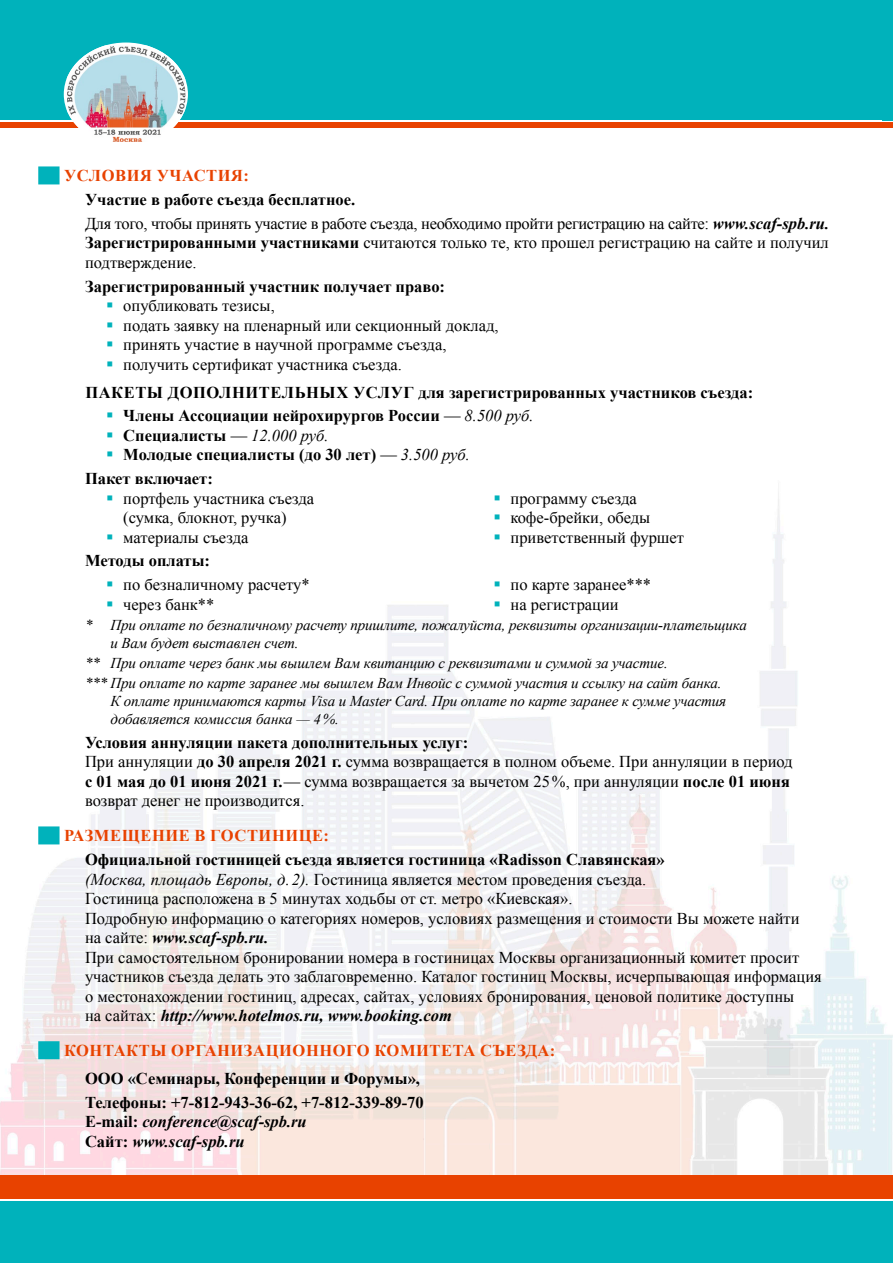
<style>
.page{position:relative;width:893px;height:1263px;background:#fff}
.page>*{position:absolute;margin:0;border:0;box-sizing:border-box;transform-origin:0 0}
.text{font:16.5px/19.5px "Times New Roman";color:#000}
.text-2{font:700 16.5px/19.5px "Times New Roman";color:#000}
.text-3{font:16.5px "Times New Roman";letter-spacing:-.02em;color:#000}
.zagol{font:700 16.5px "Times New Roman";letter-spacing:.035em;color:#e84200}
.podzag{font:700 16.5px "Times New Roman";color:#000}
.text_bold{font:700 16.5px "Times New Roman";color:#000}
.text-4{font:italic 700 16.5px "Times New Roman";color:#000}
.snoska{font:italic 15px/18px "Times New Roman";letter-spacing:-.01em;color:#000}
.s1{font-weight:700;font-style:italic}
.s2{font-weight:700}
.s3{font-weight:400}
.s4{font-weight:400;font-style:italic}
.s5{font-style:normal}
</style>
<div class="page">
<div style="left:0;top:0;width:893px;height:120px;background:#00b2bb"></div>
<div style="left:0;top:123px;width:893px;height:5px;background:#e84200"></div>
<img style="left:0;top:492px;width:893px;height:683px">
<div style="left:0;top:1202px;width:893px;height:61px;background:#00b2bb"></div>
<div style="left:0;top:1175px;width:893px;height:23px;background:#e84200"></div>
<div style="left:64px;top:43px;width:124px;height:103px;background:#fff;border-radius:50%"></div>
<img style="left:67px;top:45px;width:118px;height:97px">
<div style="left:38px;top:166px;width:22px;height:18px;background:#00b2bb"></div>
<div style="left:38px;top:826px;width:22px;height:18px;background:#00b2bb"></div>
<div style="left:38px;top:1041px;width:22px;height:18px;background:#00b2bb"></div>
<svg style="left:108px;top:495px;width:4px;height:5px"></svg>
<svg style="left:108px;top:534px;width:4px;height:5px"></svg>
<svg style="left:495px;top:495px;width:5px;height:5px"></svg>
<svg style="left:495px;top:515px;width:5px;height:4px"></svg>
<svg style="left:495px;top:534px;width:5px;height:5px"></svg>
<svg style="left:108px;top:582px;width:4px;height:4px"></svg>
<svg style="left:108px;top:601px;width:4px;height:5px"></svg>
<svg style="left:495px;top:582px;width:5px;height:4px"></svg>
<svg style="left:495px;top:601px;width:5px;height:5px"></svg>
<p class="zagol" style="left:64px;top:164px;width:186px">УСЛОВИЯ УЧАСТИЯ:</p>
<p class="text-2" style="left:85px;top:189px;width:272px">Участие в работе съезда бесплатное.</p>
<p class="text-3" style="left:85px;top:212px;width:746px">Для того, чтобы принять участие в работе съезда, необходимо пройти регистрацию на сайте: <span class="s1">www.scaf-spb.ru.</span></p>
<p class="text" style="left:85px;top:232px;width:745px"><span class="s2">Зарегистрированными участниками</span> считаются только те, кто прошел регистрацию на сайте и получил подтверждение.</p>
<p class="text-2" style="left:85px;top:276px;width:361px">Зарегистрированный участник получает право:</p>
<p class="text" style="left:123px;top:295px;width:153px">опубликовать тезисы,</p>
<p class="text" style="left:123px;top:315px;width:377px">подать заявку на пленарный или секционный доклад,</p>
<p class="text" style="left:123px;top:334px;width:325px">принять участие в научной программе съезда,</p>
<p class="text" style="left:123px;top:354px;width:280px">получить сертификат участника съезда.</p>
<p class="text_bold" style="left:85px;top:380px;width:669px">ПАКЕТЫ ДОПОЛНИТЕЛЬНЫХ УСЛУГ для зарегистрированных участников съезда:</p>
<p class="text-2" style="left:123px;top:406px;width:412px">Члены Ассоциации нейрохирургов России <span class="s3">—</span> <span class="s4">8.500 руб.</span></p>
<p class="text-2" style="left:123px;top:425px;width:207px">Специалисты <span class="s3">—</span> <span class="s4">12.000 руб.</span></p>
<p class="text-2" style="left:123px;top:445px;width:348px">Молодые специалисты (до 30 лет) <span class="s3">—</span> <span class="s4">3.500 руб.</span></p>
<p class="podzag" style="left:85px;top:467px;width:129px">Пакет включает:</p>
<p class="text" style="left:123px;top:488px;width:192px">портфель участника съезда (сумка, блокнот, ручка)</p>
<p class="text" style="left:123px;top:527px;width:127px">материалы съезда</p>
<p class="text" style="left:510px;top:488px;width:128px">программу съезда</p>
<p class="text" style="left:510px;top:507px;width:141px">кофе-брейки, обеды</p>
<p class="text" style="left:510px;top:527px;width:175px">приветственный фуршет</p>
<p class="podzag" style="left:85px;top:549px;width:127px">Методы оплаты:</p>
<p class="text" style="left:123px;top:574px;width:188px">по безналичному расчету*</p>
<p class="text" style="left:123px;top:594px;width:93px">через банк**</p>
<p class="text" style="left:510px;top:574px;width:142px">по карте заранее***</p>
<p class="text" style="left:510px;top:594px;width:110px">на регистрации</p>
<p class="snoska" style="left:111px;top:615px;width:638px;text-indent:-26px">* При оплате по безналичному расчету пришлите, пожалуйста, реквизиты организации-плательщика и Вам будет выставлен счет.</p>
<p class="snoska" style="left:85px;top:653px;width:584px">** При оплате через банк мы вышлем Вам квитанцию с реквизитами и суммой за участие.</p>
<p class="snoska" style="left:111px;top:674px;width:617px;text-indent:-26px">*** При оплате по карте заранее мы вышлем Вам Инвойс с суммой участия и ссылку на сайт банка.<br>К оплате принимаются карты Visa и Master Card. При оплате по карте заранее к сумме участия добавляется комиссия банка — 4%.</p>
<p class="podzag" style="left:85px;top:730px;width:385px">Условия аннуляции пакета дополнительных услуг:</p>
<p class="text" style="left:85px;top:751px;width:709px">При аннуляции <span class="s2">до 30 апреля 2021 г.</span> сумма возвращается в полном объеме. При аннуляции в период <span class="s2">с 01 мая до 01 июня 2021 г.</span> — сумма возвращается за вычетом 25%, при аннуляции <span class="s2">после 01 июня </span>возврат денег не производится.</p>
<p class="zagol" style="left:64px;top:824px;width:266px">РАЗМЕЩЕНИЕ В ГОСТИНИЦЕ:</p>
<p class="text-2" style="left:85px;top:849px;width:581px">Официальной гостиницей съезда является гостиница «Radisson Славянская» <span class="s4">(Москва, площадь Европы, д. 2).</span> <span class="s3">Гостиница является местом проведения съезда.</span></p>
<p class="text" style="left:85px;top:888px;width:489px">Гостиница расположена в 5 минутах ходьбы от ст. метро «Киевская».</p>
<p class="text" style="left:85px;top:908px;width:716px">Подробную информацию о категориях номеров, условиях размещения и стоимости Вы можете найти на сайте: <span class="s1">www.scaf-spb.ru.</span></p>
<p class="text" style="left:85px;top:947px;width:738px">При самостоятельном бронировании номера в гостиницах Москвы организационный комитет просит участников съезда делать это заблаговременно. Каталог гостиниц Москвы, исчерпывающая информация о местонахождении гостиниц, адресах, сайтах, условиях бронирования, ценовой политике доступны<br>на сайтах: <span class="s1">http://www.hotelmos.ru, www.booking.com</span></p>
<p class="zagol" style="left:64px;top:1038px;width:493px">КОНТАКТЫ ОРГАНИЗАЦИОННОГО КОМИТЕТА СЪЕЗДА:</p>
<p class="text-2" style="left:85px;top:1068px;width:336px">ООО «Семинары, Конференции и Форумы»,</p>
<p class="text-2" style="left:85px;top:1092px;width:340px">Телефоны: +7‑812‑943‑36‑62, +7‑812‑339‑89‑70</p>
<p class="text-4" style="left:85px;top:1110px;width:223px"><span class="s5">E-mail:</span> conference@scaf-spb.ru</p>
<p class="text-4" style="left:85px;top:1130px;width:161px"><span class="s5">Сайт:</span> www.scaf-spb.ru</p>
</div>
